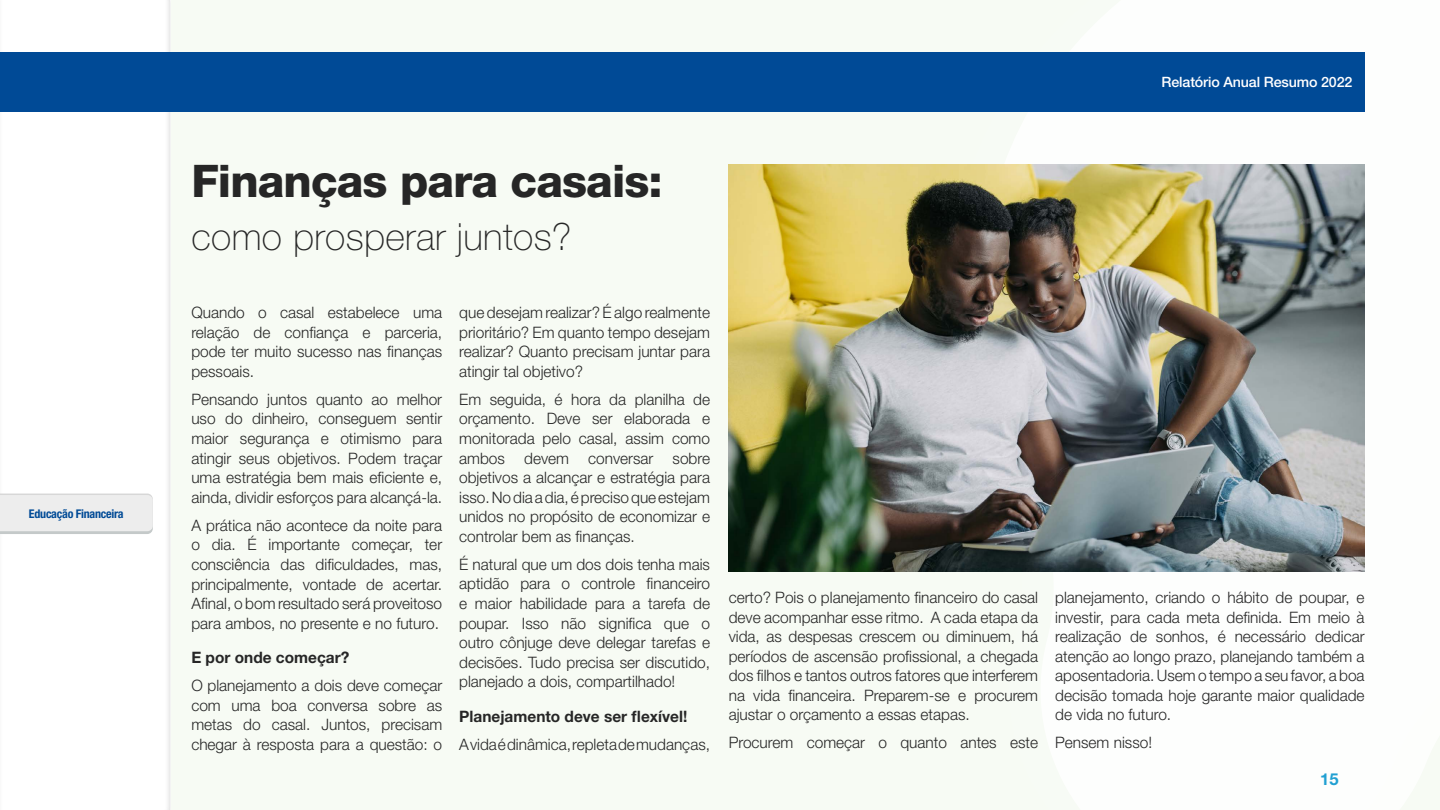
<style>
.page{position:relative;width:1440px;height:810px;background:#fff}
.page>*{position:absolute;margin:0;border:0;box-sizing:border-box;transform-origin:0 0}
.Título_capítulo{font:800 45px "Helvetica Neue LT Std";letter-spacing:-.02em;color:#262626}
.Título_capítulo-2{font:100 37.5px "Helvetica Neue LT Std";letter-spacing:.01em;color:#262626}
.t1{font:700 16.5px "Helvetica Neue LT Std";color:#21a0d2}
.t2{font:300 15.75px/19.6px "Helvetica Neue LT Std";color:#262626;text-align:justify}
.t3{font:700 15.75px "Helvetica Neue LT Std";color:#262626}
.t4{font:500 14.25px "Helvetica Neue LT Std";letter-spacing:-.01em;color:#fff}
.t5{font:700 condensed 12px "Helvetica Neue LT Std";letter-spacing:-.02em;color:#004a96}
</style>
<div class="page">
<div style="left:171px;top:0;width:1269px;height:810px;background:#f7fbf4"></div>
<img style="left:729px;top:165px;width:636px;height:406px">
<svg style="left:0;top:494px;width:153px;height:40px"></svg>
<div style="left:0;top:52px;width:1365px;height:60px;background:#004a96"></div>
<p class="t5" style="left:29px;top:507px;width:96px">Educação Financeira</p>
<p class="t4" style="left:1162px;top:74px;width:192px">Relatório Anual Resumo 2022</p>
<p class="Título_capítulo" style="left:191px;top:154px;width:473px">Finanças para casais:</p>
<p class="Título_capítulo-2" style="left:191px;top:215px;width:382px">como prosperar juntos?</p>
<p class="t2" style="left:191px;top:302px;width:252px">Quando o casal estabelece uma relação de confiança e parceria, pode ter muito sucesso nas finanças pessoais.</p>
<p class="t2" style="left:191px;top:389px;width:252px">Pensando juntos quanto ao melhor uso do dinheiro, conseguem sentir maior segurança e otimismo para atingir seus objetivos. Podem traçar uma estratégia bem mais eficiente e, ainda, dividir esforços para alcançá-la.</p>
<p class="t2" style="left:191px;top:515px;width:252px">A prática não acontece da noite para o dia. É importante começar, ter consciência das dificuldades, mas, principalmente, vontade de acertar.<br>Afinal, o bom resultado será proveitoso para ambos, no presente e no futuro.</p>
<p class="t3" style="left:191px;top:648px;width:160px">E por onde começar?</p>
<p class="t2" style="left:191px;top:676px;width:252px">O planejamento a dois deve começar com uma boa conversa sobre as metas do casal. Juntos, precisam chegar à resposta para a questão: o</p>
<p class="t2" style="left:459px;top:302px;width:252px">que desejam realizar? É algo realmente prioritário? Em quanto tempo desejam realizar? Quanto precisam juntar para atingir tal objetivo?</p>
<p class="t2" style="left:459px;top:389px;width:252px">Em seguida, é hora da planilha de orçamento. Deve ser elaborada e monitorada pelo casal, assim como ambos devem conversar sobre objetivos a alcançar e estratégia para isso. No dia a dia, é preciso que estejam unidos no propósito de economizar e controlar bem as finanças.</p>
<p class="t2" style="left:459px;top:554px;width:252px">É natural que um dos dois tenha mais aptidão para o controle financeiro e maior habilidade para a tarefa de poupar. Isso não significa que o outro cônjuge deve delegar tarefas e decisões. Tudo precisa ser discutido, planejado a dois, compartilhado!</p>
<p class="t3" style="left:459px;top:706px;width:230px">Planejamento deve ser flexível!</p>
<p class="t2" style="left:459px;top:734px;width:252px">A vida é dinâmica, repleta de mudanças,</p>
<p class="t2" style="left:729px;top:588px;width:311px">certo? Pois o planejamento financeiro do casal deve acompanhar esse ritmo. A cada etapa da vida, as despesas crescem ou diminuem, há períodos de ascensão profissional, a chegada dos filhos e tantos outros fatores que interferem na vida financeira. Preparem-se e procurem ajustar o orçamento a essas etapas.</p>
<p class="t2" style="left:729px;top:733px;width:311px">Procurem começar o quanto antes este</p>
<p class="t2" style="left:1055px;top:588px;width:311px">planejamento, criando o hábito de poupar, e investir, para cada meta definida. Em meio à realização de sonhos, é necessário dedicar atenção ao longo prazo, planejando também a aposentadoria. Usem o tempo a seu favor, a boa decisão tomada hoje garante maior qualidade de vida no futuro.</p>
<p class="t2" style="left:1055px;top:733px;width:98px">Pensem nisso!</p>
<p class="t1" style="left:1320px;top:769px;width:20px">15</p>
</div>
